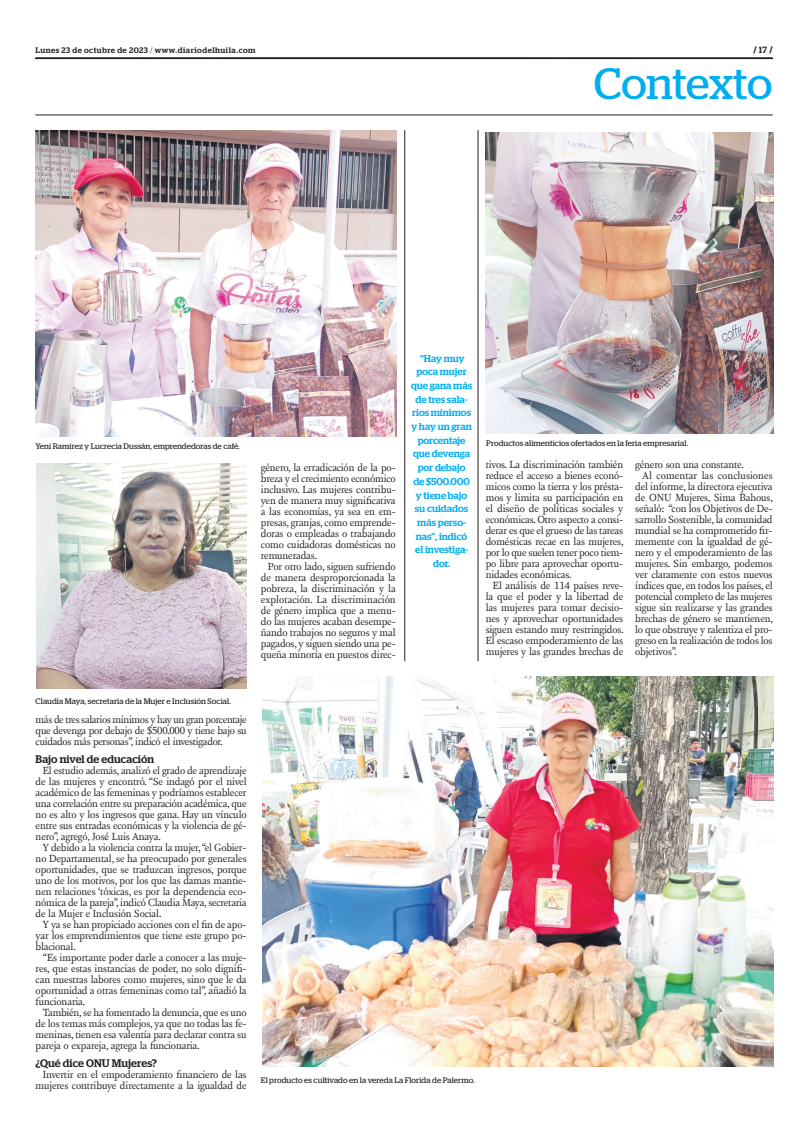
<style>
.page{position:relative;width:801px;height:1134px;background:#fff}
.page>*{position:absolute;margin:0;border:0;box-sizing:border-box;transform-origin:0 0}
.t1{font:43.9px "Stag";letter-spacing:-.005em;color:#00aeef}
.t2{font:500 11px "Stag";letter-spacing:.005em;color:#231f20}
.t3{font:10.6px/11px "New Fournier BP";letter-spacing:-.01em;color:#231f20;text-align:justify}
.t4{font:500 10px/13.7px "Stag";color:#00aeef;text-align:center}
.t5{font:700 9px "Stag";color:#231f20}
.t6{font:8px "Stag";letter-spacing:.01em;color:#231f20}
.t7{font:500 8px "Stag";letter-spacing:.06em;color:#231f20}
.s1{font-weight:300}
.s2{font-weight:500}
</style>
<div class="page">
<svg style="left:35px;top:58px;width:738px;height:1px"></svg>
<hr style="left:35px;top:115px;width:737px;height:1px;background:#231f20">
<img style="left:36px;top:463px;width:211px;height:225px">
<img style="left:36px;top:130px;width:361px;height:306px">
<img style="left:486px;top:133px;width:288px;height:301px">
<img style="left:262px;top:677px;width:512px;height:389px">
<hr style="left:404px;top:130px;width:1px;height:531px;background:#231f20">
<hr style="left:478px;top:130px;width:1px;height:531px;background:#231f20">
<p class="t7" style="left:35px;top:45px;width:222px">Lunes 23 de octubre de 2023 <span class="s1">/</span> www.diariodelhuila.com</p>
<p class="t5" style="left:753px;top:45px;width:21px">/ <span class="s2">17</span> /</p>
<h1 class="t1" style="left:594px;top:59px;width:180px">Contexto</h1>
<p class="t6" style="left:35px;top:442px;width:206px">Yeni Ramírez y Lucrecia Dussán, emprendedoras de café.</p>
<p class="t3" style="left:261px;top:462px;width:136px">género, la erradicación de la po&shy;breza y el crecimiento económico inclusivo. Las mujeres contribu&shy;yen de manera muy significativa a las economías, ya sea en em&shy;presas, granjas, como emprende&shy;doras o empleadas o trabajando como cuidadoras domésticas no remuneradas.</p>
<p class="t3" style="left:261px;top:561px;width:136px;text-indent:7px">Por otro lado, siguen sufriendo de manera desproporcionada la pobreza, la discriminación y la explotación. La discriminación de género implica que a menu&shy;do las mujeres acaban desempe&shy;ñando trabajos no seguros y mal pagados, y siguen siendo una pe&shy;queña minoría en puestos direc-</p>
<p class="t4" style="left:411px;top:351px;width:62px">“Hay muy poca mujer que gana más de tres sala&shy;rios mínimos y hay un gran porcentaje que devenga por debajo de $500.000 y tiene bajo su cuidados más perso&shy;nas”, indicó el investiga&shy;dor.</p>
<p class="t6" style="left:486px;top:438px;width:203px">Productos alimenticios ofertados en la feria empresarial.</p>
<p class="t3" style="left:486px;top:459px;width:139px">tivos. La discriminación también reduce el acceso a bienes econó&shy;micos como la tierra y los présta&shy;mos y limita su participación en el diseño de políticas sociales y económicas. Otro aspecto a consi&shy;derar es que el grueso de las tareas domésticas recae en las mujeres, por lo que suelen tener poco tiem&shy;po libre para aprovechar oportu&shy;nidades económicas.</p>
<p class="t3" style="left:486px;top:580px;width:139px;text-indent:7px">El análisis de 114 países reve&shy;la que el poder y la libertad de las mujeres para tomar decisio&shy;nes y aprovechar oportunidades siguen estando muy restringidos.<br>El escaso empoderamiento de las mujeres y las grandes brechas de</p>
<p class="t3" style="left:635px;top:459px;width:110px">género son una constante.</p>
<p class="t3" style="left:642px;top:470px;width:132px">Al comentar las conclusiones</p>
<p class="t3" style="left:635px;top:481px;width:139px">del informe, la directora ejecutiva</p>
<p class="t3" style="left:635px;top:492px;width:139px">de ONU Mujeres, Sima Bahous,</p>
<p class="t3" style="left:635px;top:503px;width:139px">señaló: “con los Objetivos de De-</p>
<p class="t3" style="left:635px;top:514px;width:139px">sarrollo Sostenible, la comunidad</p>
<p class="t3" style="left:635px;top:525px;width:139px">mundial se ha comprometido fir-</p>
<p class="t3" style="left:635px;top:536px;width:139px">memente con la igualdad de gé-</p>
<p class="t3" style="left:635px;top:547px;width:139px">nero y el empoderamiento de las</p>
<p class="t3" style="left:635px;top:558px;width:139px">mujeres. Sin embargo, podemos</p>
<p class="t3" style="left:635px;top:569px;width:139px">ver claramente con estos nuevos</p>
<p class="t3" style="left:635px;top:580px;width:139px">índices que, en todos los países, el</p>
<p class="t3" style="left:635px;top:591px;width:139px">potencial completo de las mujeres</p>
<p class="t3" style="left:635px;top:602px;width:139px">sigue sin realizarse y las grandes</p>
<p class="t3" style="left:635px;top:613px;width:139px">brechas de género se mantienen,</p>
<p class="t3" style="left:635px;top:624px;width:139px">lo que obstruye y ralentiza el pro-</p>
<p class="t3" style="left:635px;top:635px;width:139px">greso en la realización de todos los</p>
<p class="t3" style="left:635px;top:646px;width:43px">objetivos”.</p>
<p class="t6" style="left:36px;top:696px;width:197px">Claudia Maya, secretaria de la Mujer e Inclusión Social.</p>
<p class="t3" style="left:36px;top:714px;width:212px">más de tres salarios mínimos y hay un gran porcentaje que devenga por debajo de $500.000 y tiene bajo su cuidados más personas”, indicó el investigador.</p>
<p class="t2" style="left:36px;top:752px;width:120px">Bajo nivel de educación</p>
<p class="t3" style="left:36px;top:765px;width:213px;text-indent:7px">El estudio además, analizó el grado de aprendizaje de las mujeres y encontró. “Se indagó por el nivel académico de las femeninas y podríamos establecer una correlación entre su preparación académica, que no es alto y los ingresos que gana. Hay un vínculo entre sus entradas económicas y la violencia de gé&shy;nero”, agregó, José Luis Anaya.</p>
<p class="t3" style="left:36px;top:842px;width:213px;text-indent:7px">Y debido a la violencia contra la mujer, “el Gobier&shy;no Departamental, se ha preocupado por generales oportunidades, que se traduzcan ingresos, porque uno de los motivos, por los que las damas mantie&shy;nen relaciones ‘tóxicas, es por la dependencia eco&shy;nómica de la pareja”, indicó Claudia Maya, secretaria de la Mujer e Inclusión Social.</p>
<p class="t3" style="left:36px;top:919px;width:212px;text-indent:7px">Y ya se han propiciado acciones con el fin de apo&shy;yar los emprendimientos que tiene este grupo po&shy;blacional.</p>
<p class="t3" style="left:36px;top:952px;width:212px;text-indent:7px">“Es importante poder darle a conocer a las muje&shy;res, que estas instancias de poder, no solo dignifi&shy;can nuestras labores como mujeres, sino que le da oportunidad a otras femeninas como tal”, añadió la funcionaria.</p>
<p class="t3" style="left:36px;top:1007px;width:213px;text-indent:7px">También, se ha fomentado la denuncia, que es uno de los temas más complejos, ya que no todas las fe&shy;meninas, tienen esa valentía para declarar contra su pareja o expareja, agrega la funcionaria.</p>
<p class="t2" style="left:36px;top:1056px;width:123px">¿Qué dice ONU Mujeres?</p>
<p class="t3" style="left:36px;top:1068px;width:212px;text-align:right">Invertir en el empoderamiento financiero de las mujeres contribuye directamente a la igualdad de</p>
<p class="t6" style="left:261px;top:1075px;width:215px">El producto es cultivado en la vereda La Florida de Palermo.</p>
</div>
